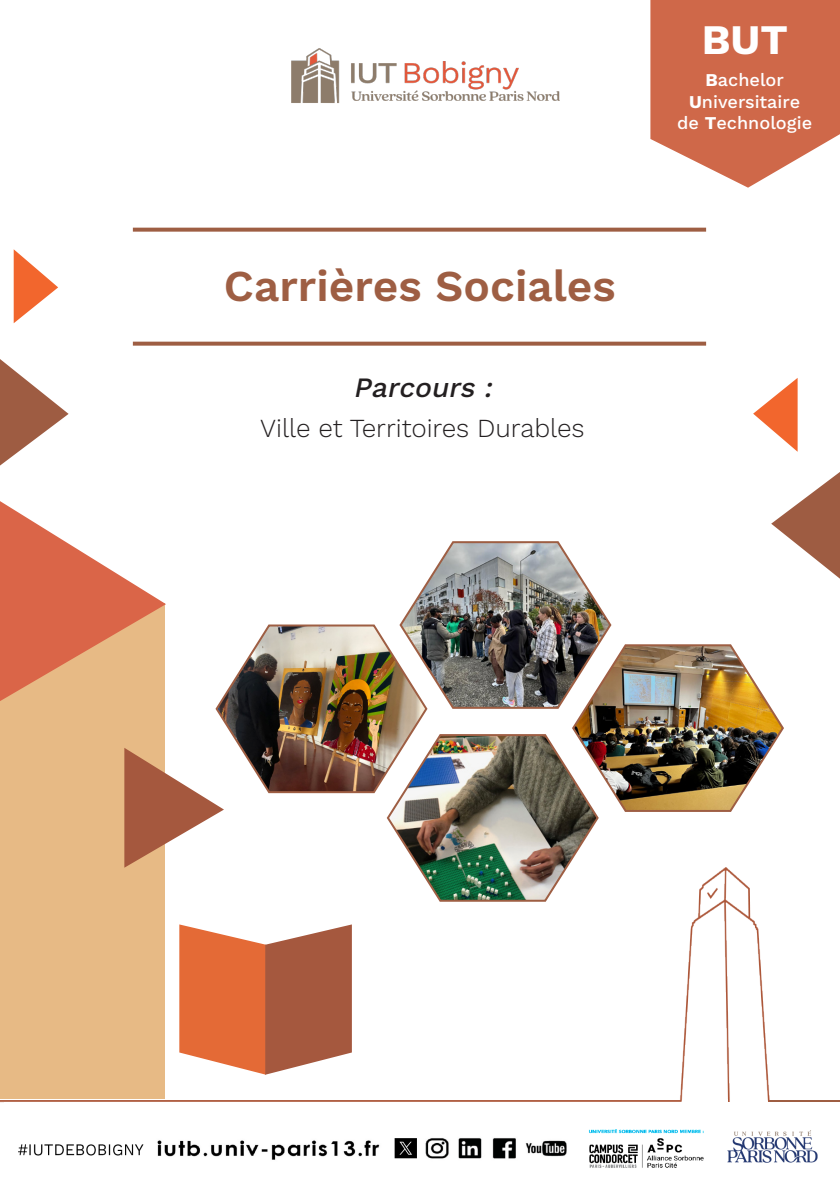
<style>
.page{position:relative;width:840px;height:1191px;background:#fff}
.page>*{position:absolute;margin:0;border:0;box-sizing:border-box;transform-origin:0 0}
.t1{font:600 44px "Work Sans";color:#9e5e43}
.t2{font:700 42px "Work Sans";color:#fff}
.t3{font:italic 500 28px "Work Sans";color:#231f20}
.t4{font:300 26px "Work Sans";letter-spacing:-.005em;color:#231f20}
.t5{font:500 18px/21.6px "Work Sans";color:#fff;text-align:center}
.s1{font-weight:700}
</style>
<div class="page">
<img style="left:0;top:902px;width:770px;height:201px">
<img style="left:291px;top:48px;width:269px;height:55px">
<img style="left:4px;top:1102px;width:814px;height:66px">
<div style="left:133px;top:228px;width:572px;height:4px;border:2px solid #9e5e43"></div>
<div style="left:133px;top:342px;width:572px;height:4px;border:2px solid #9e5e43"></div>
<svg style="left:650px;top:0;width:189px;height:188px;background:#d57c62"></svg>
<div style="left:0;top:603px;width:164px;height:496px;background:#e7ba85"></div>
<svg style="left:0;top:359px;width:69px;height:106px"></svg>
<svg style="left:14px;top:249px;width:44px;height:74px"></svg>
<svg style="left:179px;top:924px;width:172px;height:150px;background:#cc7756"></svg>
<img style="left:0;top:472px;width:839px;height:430px">
<svg style="left:753px;top:378px;width:44px;height:73px"></svg>
<hr style="left:768px;top:1100px;width:71px;height:2px;background:#9e5e43">
<p class="t1" style="left:224px;top:260px;width:393px">Carrières Sociales</p>
<p class="t3" style="left:353px;top:371px;width:147px">Parcours :</p>
<p class="t4" style="left:260px;top:412px;width:326px">Ville et Territoires Durables</p>
<p class="t2" style="left:701px;top:15px;width:88px">BUT</p>
<p class="t5" style="left:676px;top:70px;width:137px"><span class="s1">B</span>achelor<br><span class="s1">U</span>niversitaire de <span class="s1">T</span>echnologie</p>
</div>
